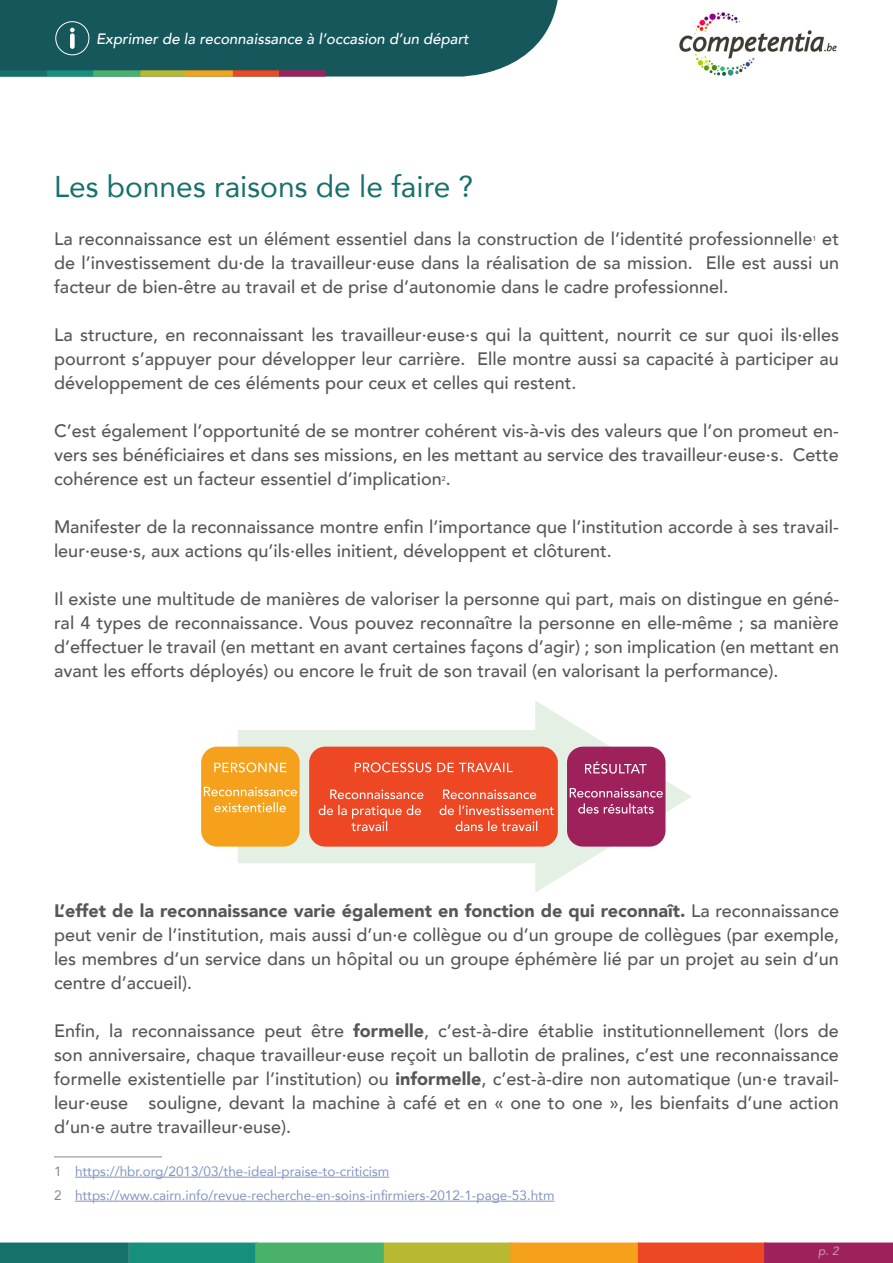
<style>
.page{position:relative;width:893px;height:1263px;background:#fff}
.page>*{position:absolute;margin:0;border:0;box-sizing:border-box;transform-origin:0 0}
.t1{font:30px "Avenir";color:#16706c}
.t2{font:500 18px/24px "Avenir";color:#575756;text-align:justify}
.t3{font:italic 500 15px "Avenir";color:#fff}
.t4{font:13.5px/24px "Avenir";color:#8194c3}
.t5{font:italic 500 12px "Avenir";color:#cf90ad}
.t6{font:500 7.05px "Avenir";color:#575756}
.s1{font-weight:900}
.s2{color:#878787}
</style>
<div class="page">
<svg style="left:0;top:0;width:558px;height:77px;background:#266163"></svg>
<div style="left:55px;top:21px;width:34px;height:34px;border:1px solid #fff;border-radius:50%"></div>
<img style="left:679px;top:12px;width:158px;height:64px">
<div style="left:129px;top:1242px;width:129px;height:21px;background:#168f7d"></div>
<div style="left:255px;top:1242px;width:129px;height:21px;background:#4ab16a"></div>
<div style="left:384px;top:1242px;width:129px;height:21px;background:#b8b833"></div>
<div style="left:510px;top:1242px;width:129px;height:21px;background:#f5a11c"></div>
<div style="left:638px;top:1242px;width:129px;height:21px;background:#ed4724"></div>
<div style="left:764px;top:1242px;width:129px;height:21px;background:#9e215c"></div>
<div style="left:0;top:1242px;width:129px;height:21px;background:#16706c"></div>
<hr style="left:54px;top:1156px;width:108px;height:1px;background:#878787">
<hr style="left:75px;top:1177px;width:314px;height:1px;background:#8194c3">
<hr style="left:75px;top:1201px;width:479px;height:1px;background:#8194c3">
<svg style="left:238px;top:701px;width:454px;height:191px"></svg>
<div style="left:201px;top:747px;width:99px;height:100px;background:#f5a11c;border-radius:16px"></div>
<div style="left:567px;top:747px;width:98px;height:100px;background:#9e215c;border-radius:16px"></div>
<svg style="left:214px;top:802px;width:72px;height:10px"></svg>
<svg style="left:204px;top:787px;width:93px;height:9px"></svg>
<svg style="left:214px;top:762px;width:72px;height:10px"></svg>
<div style="left:309px;top:747px;width:249px;height:100px;background:#ed4724;border-radius:16px"></div>
<svg style="left:355px;top:762px;width:158px;height:10px"></svg>
<svg style="left:456px;top:821px;width:81px;height:10px"></svg>
<svg style="left:440px;top:805px;width:114px;height:10px"></svg>
<svg style="left:443px;top:789px;width:93px;height:10px"></svg>
<svg style="left:319px;top:805px;width:102px;height:26px"></svg>
<svg style="left:330px;top:789px;width:93px;height:10px"></svg>
<svg style="left:570px;top:788px;width:93px;height:26px"></svg>
<svg style="left:585px;top:761px;width:62px;height:13px"></svg>
<p class="t3" style="left:96px;top:30px;width:374px">Exprimer de la reconnaissance à l’occasion d’un départ</p>
<h1 class="t1" style="left:54px;top:162px;width:421px">Les bonnes raisons de le faire ?</h1>
<p class="t2" style="left:54px;top:225px;width:760px">La reconnaissance est un élément essentiel dans la construction de l’identité professionnelle</p>
<p class="t6" style="left:813px;top:232px;width:5px">1</p>
<p class="t2" style="left:54px;top:225px;width:786px;text-indent:768px">et de l’investissement du·de la travailleur·euse dans la réalisation de sa mission. Elle est aussi un facteur de bien-être au travail et de prise d’autonomie dans le cadre professionnel.</p>
<p class="t2" style="left:54px;top:321px;width:786px">La structure, en reconnaissant les travailleur·euse·s qui la quittent, nourrit ce sur quoi ils·elles pourront s’appuyer pour développer leur carrière. Elle montre aussi sa capacité à participer au développement de ces éléments pour ceux et celles qui restent.</p>
<p class="t2" style="left:54px;top:417px;width:786px">C’est également l’opportunité de se montrer cohérent vis-à-vis des valeurs que l’on promeut en&shy;vers ses bénéficiaires et dans ses missions, en les mettant au service des travailleur·euse·s. Cette cohérence est un facteur essentiel d’implication .</p>
<p class="t6" style="left:442px;top:472px;width:5px">2</p>
<p class="t2" style="left:54px;top:513px;width:786px">Manifester de la reconnaissance montre enfin l’importance que l’institution accorde à ses travail&shy;leur·euse·s, aux actions qu’ils·elles initient, développent et clôturent.</p>
<p class="t2" style="left:54px;top:585px;width:787px">Il existe une multitude de manières de valoriser la personne qui part, mais on distingue en géné&shy;ral 4 types de reconnaissance. Vous pouvez reconnaître la personne en elle-même ; sa manière d’effectuer le travail (en mettant en avant certaines façons d’agir) ; son implication (en mettant en avant les efforts déployés) ou encore le fruit de son travail (en valorisant la performance).</p>
<p class="t2" style="left:54px;top:897px;width:786px"><span class="s1">L’effet de la reconnaissance varie également en fonction de qui reconnaît.</span> La reconnaissance peut venir de l’institution, mais aussi d’un·e collègue ou d’un groupe de collègues (par exemple, les membres d’un service dans un hôpital ou un groupe éphémère lié par un projet au sein d’un centre d’accueil).</p>
<p class="t2" style="left:54px;top:1017px;width:786px">Enfin, la reconnaissance peut être <span class="s1">formelle</span>, c’est-à-dire établie institutionnellement (lors de son anniversaire, chaque travailleur·euse reçoit un ballotin de pralines, c’est une reconnaissance formelle existentielle par l’institution) ou <span class="s1">informelle</span>, c’est-à-dire non automatique (un·e travail&shy;leur·euse souligne, devant la machine à café et en « one to one », les bienfaits d’une action d’un·e autre travailleur·euse).</p>
<p class="t4" style="left:54px;top:1159px;width:502px"><span class="s2">1</span> https://hbr.org/2013/03/the-ideal-praise-to-criticism<br><span class="s2">2</span> https://www.cairn.info/revue-recherche-en-soins-infirmiers-2012-1-page-53.htm</p>
<p class="t5" style="left:818px;top:1243px;width:22px">p. 2</p>
</div>
